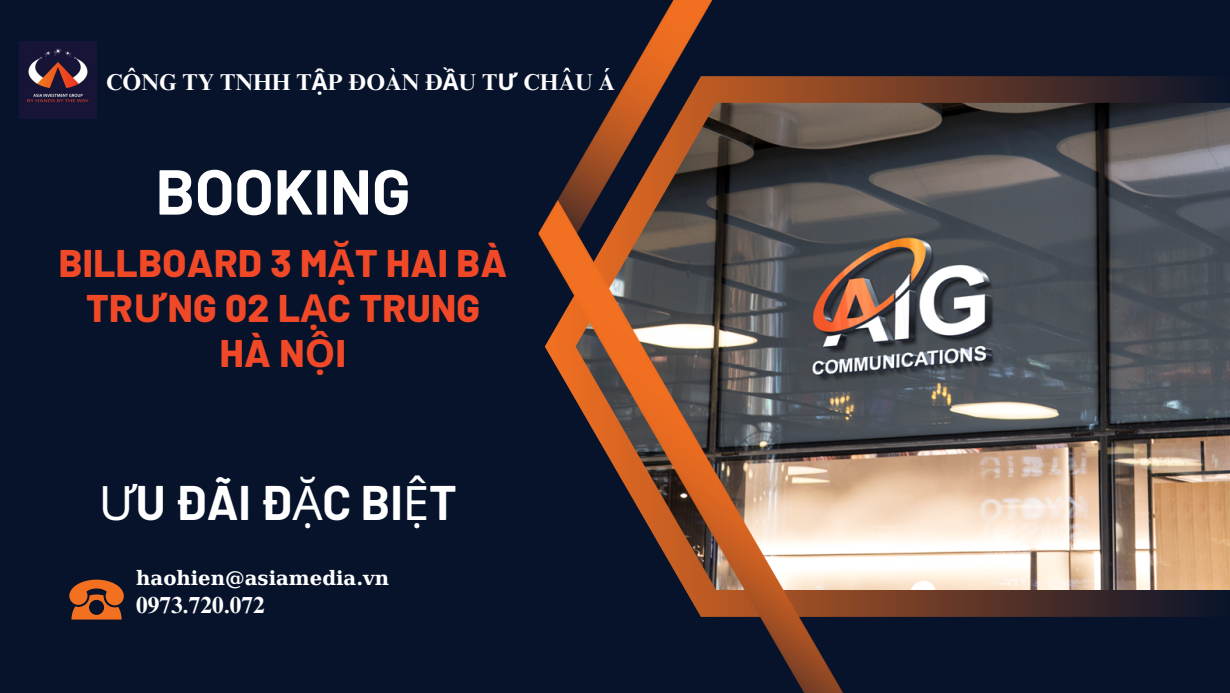
<style>
.page{position:relative;width:1230px;height:693px;background:#07132b}
.page>*{position:absolute;margin:0;border:0;box-sizing:border-box;transform-origin:0 0}
.t1{font:700 63.4px "Barlow";color:#fff}
.t2{font:700 47.4px "Barlow";color:#fff}
.t3{font:800 38.5px/45px "Barlow";letter-spacing:.01em;color:#f14928;text-align:center}
.t4{font:700 23.2px "Times NRMT Pro";color:#fff}
.t5{font:700 22.9px "Times NRMT Pro";color:#fff}
.t6{font:700 19.7px "DejaVu Serif";color:#fff}
.s1{font-family:"Noto Sans"}
.s2{font-family:"Noto Sans";font-weight:700}
.s3{font-family:"Noto Sans";font-weight:400}
</style>
<div class="page">
<svg style="left:69px;top:580px;width:55px;height:39px"></svg>
<svg style="left:862px;top:76px;width:350px;height:541px"></svg>
<img style="left:862px;top:103px;width:368px;height:487px">
<img style="left:538px;top:0;width:324px;height:693px">
<img style="left:20px;top:42px;width:76px;height:76px">
<h1 class="t5" style="left:106px;top:73px;width:511px">CÔNG TY TNHH T<span class="s1">Ậ</span>P ĐOÀN Đ<span class="s1">Ầ</span>U T<span class="s1">Ư</span> CHÂU Á</h1>
<p class="t1" style="left:156px;top:151px;width:256px">BOOKING</p>
<p class="t3" style="left:59px;top:239px;width:450px">BILLBOARD 3 M<span class="s2">Ặ</span>T HAI BÀ<br>TR<span class="s2">Ư</span>NG 02 L<span class="s2">Ạ</span>C TRUNG<br>HÀ N<span class="s2">Ộ</span>I</p>
<p class="t2" style="left:99px;top:473px;width:360px"><span class="s3">Ư</span>U ĐÃI Đ<span class="s3">Ặ</span>C BI<span class="s3">Ệ</span>T</p>
<p class="t6" style="left:136px;top:567px;width:254px">haohien@asiamedia.vn</p>
<p class="t4" style="left:136px;top:597px;width:130px">0973.720.072</p>
</div>
